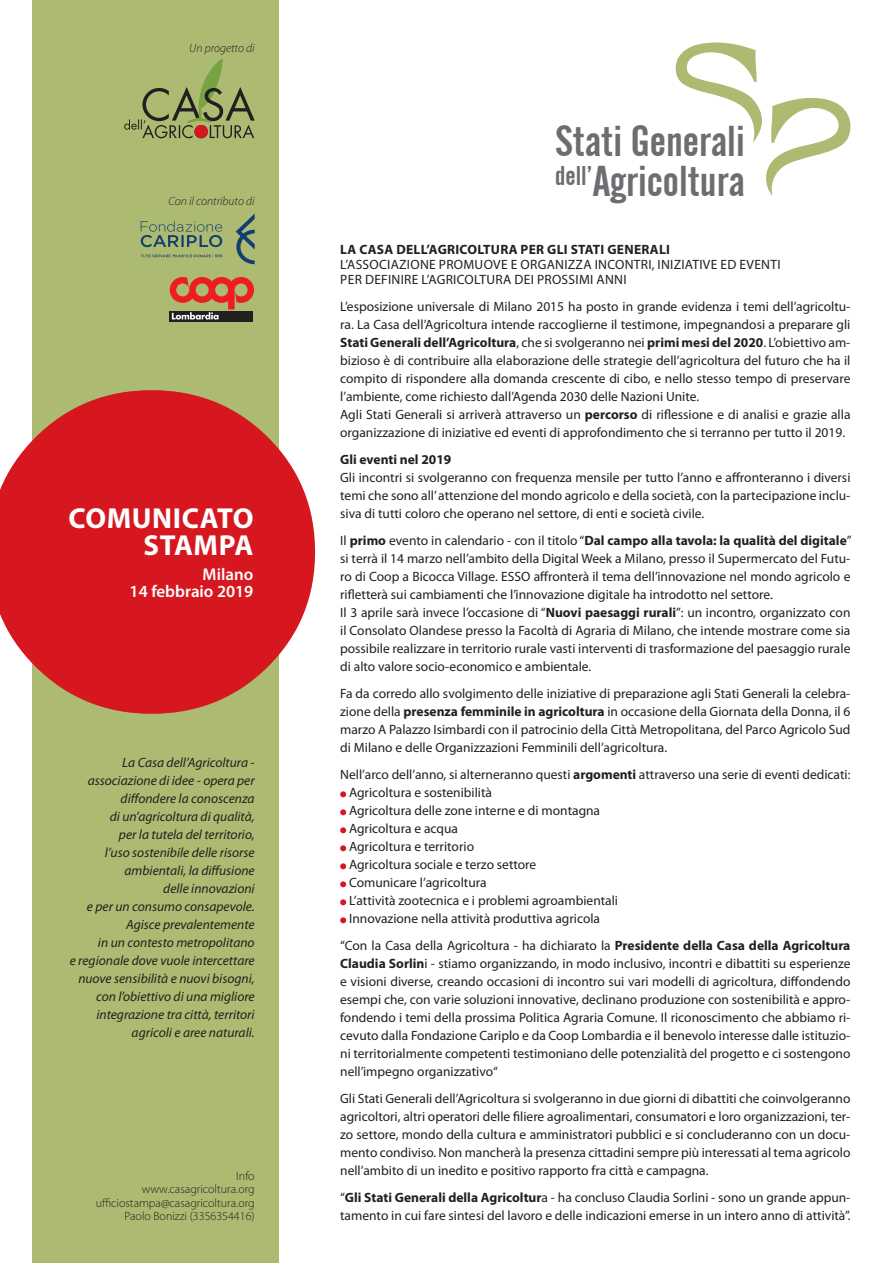
<style>
.page{position:relative;width:893px;height:1263px;background:#fff}
.page>*{position:absolute;margin:0;border:0;box-sizing:border-box;transform-origin:0 0}
.t1{font:42.9px "Alternate Gothic No 2 BT";color:#6c6d70;scale:1.06 1}
.t2{font:700 28.95px "Myriad Pro";letter-spacing:.02em;color:#fff}
.t3{font:600 17.1px "Myriad Pro";color:#fff}
.t4{font:13.5px/18px "Myriad Pro";color:#231f20;text-align:justify}
.t5{font:italic 13.5px/18px "Myriad Pro";color:#231f20;text-align:right}
.t6{font:13.5px "Myriad Pro";letter-spacing:.02em;color:#231f20}
.t7{font:700 13.5px "Myriad Pro";letter-spacing:.02em;color:#231f20}
.t8{font:700 13.5px "Myriad Pro";color:#231f20}
.t9{font:300 12px "Myriad Pro";color:#231f20}
.t10{font:italic 300 12px "Myriad Pro";color:#231f20}
.s1{font-weight:700}
</style>
<div class="page">
<div style="left:32px;top:0;width:247px;height:1263px;background:#acbb71"></div>
<svg style="left:340px;top:791px;width:6px;height:6px"></svg>
<svg style="left:340px;top:809px;width:6px;height:6px"></svg>
<svg style="left:340px;top:827px;width:6px;height:6px"></svg>
<svg style="left:340px;top:845px;width:6px;height:6px"></svg>
<svg style="left:340px;top:863px;width:6px;height:6px"></svg>
<svg style="left:340px;top:881px;width:6px;height:6px"></svg>
<svg style="left:340px;top:899px;width:6px;height:6px"></svg>
<svg style="left:340px;top:917px;width:6px;height:6px"></svg>
<svg style="left:676px;top:43px;width:174px;height:153px"></svg>
<svg style="left:0;top:390px;width:315px;height:324px;fill:#d7171f"></svg>
<svg style="left:124px;top:59px;width:131px;height:79px"></svg>
<div style="left:170px;top:311px;width:83px;height:11px;background:#231f20"></div>
<svg style="left:170px;top:277px;width:84px;height:43px"></svg>
<svg style="left:141px;top:214px;width:114px;height:50px"></svg>
<p class="t10" style="left:189px;top:41px;width:67px">Un progetto di</p>
<p class="t10" style="left:169px;top:195px;width:88px">Con il contributo di</p>
<p class="t2" style="left:68px;top:502px;width:187px">COMUNICATO</p>
<p class="t2" style="left:143px;top:529px;width:112px">STAMPA</p>
<p class="t3" style="left:203px;top:565px;width:52px">Milano</p>
<p class="t3" style="left:130px;top:582px;width:125px">14 febbraio 2019</p>
<p class="t5" style="left:88px;top:754px;width:168px">La Casa dell’Agricoltura - associazione di idee - opera per diffondere la conoscenza</p>
<p class="t5" style="left:110px;top:808px;width:146px">di un’agricoltura di qualità,</p>
<p class="t5" style="left:119px;top:826px;width:137px">per la tutela del territorio,</p>
<p class="t5" style="left:105px;top:844px;width:151px">l’uso sostenibile delle risorse ambientali, la diffusione</p>
<p class="t5" style="left:163px;top:880px;width:93px">delle innovazioni</p>
<p class="t5" style="left:87px;top:898px;width:169px">e per un consumo consapevole.<br>Agisce prevalentemente</p>
<p class="t5" style="left:98px;top:934px;width:158px">in un contesto metropolitano</p>
<p class="t5" style="left:70px;top:952px;width:186px">e regionale dove vuole intercettare nuove sensibilità e nuovi bisogni, con l’obiettivo di una migliore integrazione tra città, territori agricoli e aree naturali.</p>
<p class="t9" style="left:236px;top:1169px;width:20px">Info</p>
<p class="t9" style="left:142px;top:1183px;width:114px">www.casagricoltura.org</p>
<p class="t9" style="left:96px;top:1196px;width:160px">ufficiostampa@casagricoltura.org</p>
<p class="t9" style="left:125px;top:1210px;width:132px">Paolo Bonizzi (3356354416)</p>
<p class="t1" style="left:555px;top:117px;width:180px">Stati Generali</p>
<p class="t1" style="left:555px;top:157px;width:181px"><sup>dell’</sup>Agricoltura</p>
<p class="t7" style="left:340px;top:242px;width:331px">LA CASA DELL’AGRICOLTURA PER GLI STATI GENERALI</p>
<p class="t6" style="left:340px;top:257px;width:442px">L’ASSOCIAZIONE PROMUOVE E ORGANIZZA INCONTRI, INIZIATIVE ED EVENTI</p>
<p class="t6" style="left:340px;top:272px;width:288px">PER DEFINIRE L’AGRICOLTURA DEI PROSSIMI ANNI</p>
<p class="t4" style="left:340px;top:298px;width:512px">L’esposizione universale di Milano 2015 ha posto in grande evidenza i temi dell’agricoltu&shy;ra. La Casa dell’Agricoltura intende raccoglierne il testimone, impegnandosi a preparare gli <span class="s1">Stati Generali dell’Agricoltura</span>, che si svolgeranno nei <span class="s1">primi mesi del 2020</span>. L’obiettivo am&shy;bizioso è di contribuire alla elaborazione delle strategie dell’agricoltura del futuro che ha il compito di rispondere alla domanda crescente di cibo, e nello stesso tempo di preservare l’ambiente, come richiesto dall’Agenda 2030 delle Nazioni Unite.</p>
<p class="t4" style="left:340px;top:406px;width:512px">Agli Stati Generali si arriverà attraverso un <span class="s1">percorso</span> di riflessione e di analisi e grazie alla organizzazione di iniziative ed eventi di approfondimento che si terranno per tutto il 2019.</p>
<p class="t8" style="left:340px;top:452px;width:113px">Gli eventi nel 2019</p>
<p class="t4" style="left:340px;top:469px;width:512px">Gli incontri si svolgeranno con frequenza mensile per tutto l’anno e affronteranno i diversi temi che sono all’ attenzione del mondo agricolo e della società, con la partecipazione inclu&shy;siva di tutti coloro che operano nel settore, di enti e società civile.</p>
<p class="t4" style="left:340px;top:532px;width:513px">Il <span class="s1">primo</span> evento in calendario - con il titolo “<span class="s1">Dal campo alla tavola: la qualità del digitale</span>” si terrà il 14 marzo nell’ambito della Digital Week a Milano, presso il Supermercato del Futu&shy;ro di Coop a Bicocca Village. ESSO affronterà il tema dell’innovazione nel mondo agricolo e rifletterà sui cambiamenti che l’innovazione digitale ha introdotto nel settore.</p>
<p class="t4" style="left:340px;top:604px;width:512px">Il 3 aprile sarà invece l’occasione di “<span class="s1">Nuovi paesaggi rurali</span>”: un incontro, organizzato con il Consolato Olandese presso la Facoltà di Agraria di Milano, che intende mostrare come sia possibile realizzare in territorio rurale vasti interventi di trasformazione del paesaggio rurale di alto valore socio-economico e ambientale.</p>
<p class="t4" style="left:340px;top:685px;width:512px">Fa da corredo allo svolgimento delle iniziative di preparazione agli Stati Generali la celebra&shy;zione della <span class="s1">presenza femminile in agricoltura</span> in occasione della Giornata della Donna, il 6 marzo A Palazzo Isimbardi con il patrocinio della Città Metropolitana, del Parco Agricolo Sud di Milano e delle Organizzazioni Femminili dell’agricoltura.</p>
<p class="t4" style="left:340px;top:766px;width:512px">Nell’arco dell’anno, si alterneranno questi <span class="s1">argomenti</span> attraverso una serie di eventi dedicati:</p>
<p class="t4" style="left:349px;top:784px;width:145px">Agricoltura e sostenibilità</p>
<p class="t4" style="left:349px;top:802px;width:253px">Agricoltura delle zone interne e di montagna</p>
<p class="t4" style="left:349px;top:820px;width:111px">Agricoltura e acqua</p>
<p class="t4" style="left:349px;top:838px;width:127px">Agricoltura e territorio</p>
<p class="t4" style="left:349px;top:856px;width:189px">Agricoltura sociale e terzo settore</p>
<p class="t4" style="left:349px;top:874px;width:139px">Comunicare l’agricoltura</p>
<p class="t4" style="left:349px;top:892px;width:271px">L’attività zootecnica e i problemi agroambientali</p>
<p class="t4" style="left:349px;top:910px;width:253px">Innovazione nella attività produttiva agricola</p>
<p class="t4" style="left:340px;top:937px;width:512px">“Con la Casa della Agricoltura - ha dichiarato la <span class="s1">Presidente della Casa della Agricoltura Claudia Sorlin</span>i - stiamo organizzando, in modo inclusivo, incontri e dibattiti su esperienze e visioni diverse, creando occasioni di incontro sui vari modelli di agricoltura, diffondendo esempi che, con varie soluzioni innovative, declinano produzione con sostenibilità e appro&shy;fondendo i temi della prossima Politica Agraria Comune. Il riconoscimento che abbiamo ri&shy;cevuto dalla Fondazione Cariplo e da Coop Lombardia e il benevolo interesse dalle istituzio&shy;ni territorialmente competenti testimoniano delle potenzialità del progetto e ci sostengono nell’impegno organizzativo“</p>
<p class="t4" style="left:340px;top:1090px;width:512px">Gli Stati Generali dell’Agricoltura si svolgeranno in due giorni di dibattiti che coinvolgeranno agricoltori, altri operatori delle filiere agroalimentari, consumatori e loro organizzazioni, ter&shy;zo settore, mondo della cultura e amministratori pubblici e si concluderanno con un docu&shy;mento condiviso. Non mancherà la presenza cittadini sempre più interessati al tema agricolo nell’ambito di un inedito e positivo rapporto fra città e campagna.</p>
<p class="t4" style="left:340px;top:1189px;width:512px">“<span class="s1">Gli Stati Generali della Agricoltur</span>a - ha concluso Claudia Sorlini - sono un grande appun&shy;tamento in cui fare sintesi del lavoro e delle indicazioni emerse in un intero anno di attività”.</p>
</div>
